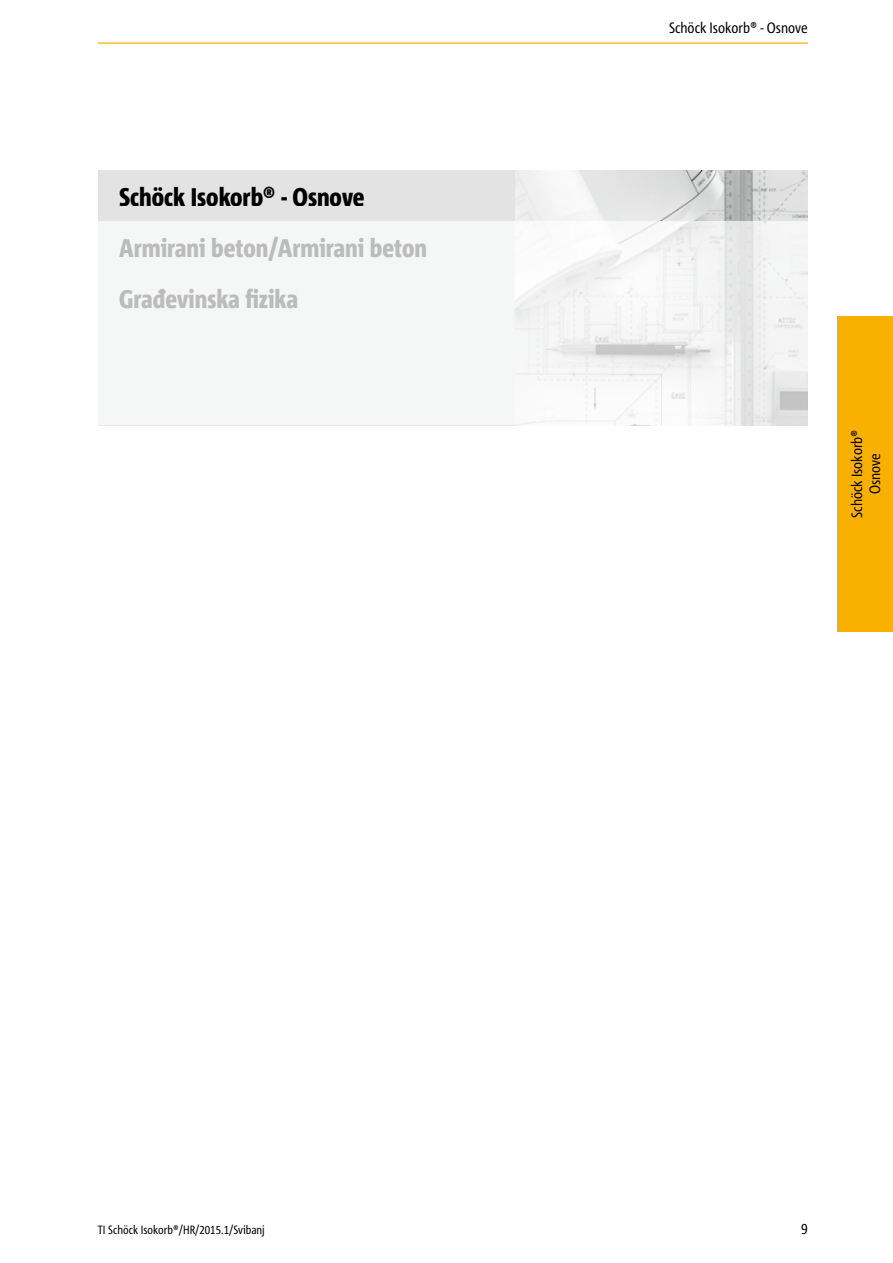
<style>
.page{position:relative;width:893px;height:1263px;background:#fff}
.page>*{position:absolute;margin:0;border:0;box-sizing:border-box;transform-origin:0 0}
.t1{font:800 25.5px/51px "Corpid Cd Schoeck";color:#bcbcbd}
.t2{font:800 25.5px "Corpid Cd Schoeck";color:#000}
.t3{font:15px/18px "Corpid Cd Schoeck";color:#000;text-align:center}
.t4{font:12px "Corpid Cd Schoeck";color:#000}
</style>
<div class="page">
<div style="left:838px;top:316px;width:55px;height:315px;background:#f9b000"></div>
<hr style="left:98px;top:43px;width:710px;height:1px;background:#f9b000">
<img style="left:514px;top:170px;width:294px;height:255px">
<div style="left:98px;top:170px;width:416px;height:255px;background:#e3e3e3"></div>
<div style="left:98px;top:221px;width:416px;height:204px;background:#f5f6f6"></div>
<div style="left:119px;top:236px;width:307px;height:25px;background:#f5f6f6"></div>
<div style="left:120px;top:288px;width:177px;height:20px;background:#f5f6f6"></div>
<h1 class="t2" style="left:119px;top:181px;width:247px">Schöck Isokorb® - Osnove</h1>
<h1 class="t1" style="left:119px;top:222px;width:309px">Armirani beton/Armirani beton<br>Građevinska zika</h1>
<p class="t3" style="left:669px;top:19px;width:140px">Schöck Isokorb® - Osnove</p>
<p class="t3" style="left:848px;top:518px;width:90px;rotate:-90deg">Schöck Isokorb®<br>Osnove</p>
<p class="t4" style="left:98px;top:1222px;width:168px">TI Schöck Isokorb®/HR/2015.1/Svibanj</p>
<p class="t3" style="left:801px;top:1220px;width:8px">9</p>
</div>
